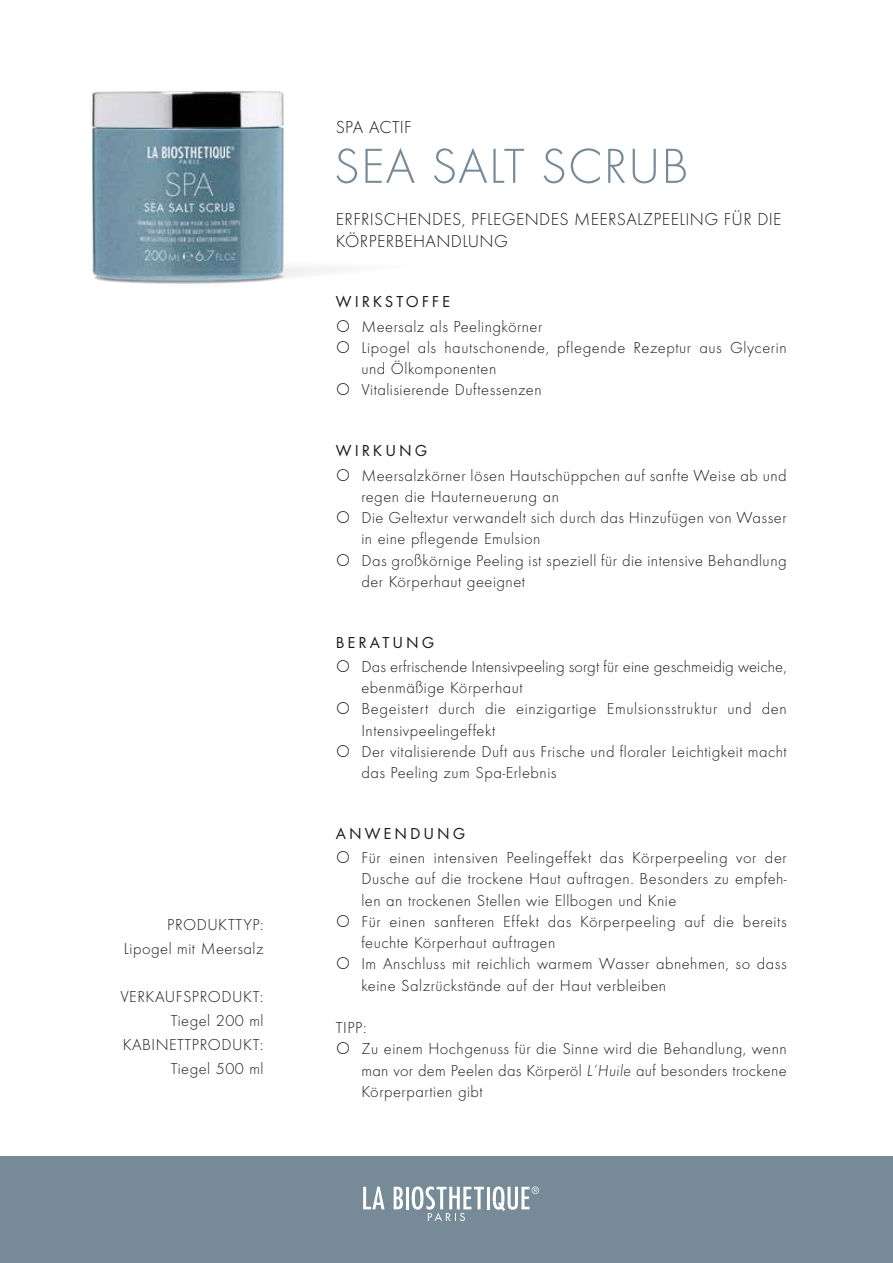
<style>
.page{position:relative;width:893px;height:1263px;background:#fff}
.page>*{position:absolute;margin:0;border:0;box-sizing:border-box;transform-origin:0 0}
.t1{font:300 51px "Futura TOT";letter-spacing:.02em;color:#778a97}
.t2{font:300 18px/21.3px "Futura TOT";letter-spacing:.02em;color:#1a1a18}
.t3{font:300 16.5px/21.3px "Futura TOT";letter-spacing:.03em;color:#1a1a18}
.t4{font:16.5px "Futura TOT Boo";letter-spacing:.18em;color:#1a1a18}
.s1{font-style:italic}
</style>
<div class="page">
<img style="left:91px;top:91px;width:248px;height:193px">
<div style="left:0;top:1157px;width:893px;height:106px;background:#778a97"></div>
<svg style="left:363px;top:1187px;width:22px;height:22px"></svg>
<svg style="left:394px;top:1187px;width:9px;height:22px"></svg>
<hr style="left:406px;top:1187px;width:3px;height:22px;background:#fff">
<hr style="left:487px;top:1187px;width:3px;height:22px;background:#fff">
<svg style="left:412px;top:1186px;width:72px;height:35px"></svg>
<svg style="left:493px;top:1186px;width:46px;height:25px"></svg>
<p class="t3" style="left:124px;top:912px;width:141px;line-height:24px;text-align:right">PRODUKTTYP:<br>Lipogel mit Meersalz</p>
<p class="t3" style="left:120px;top:984px;width:145px;line-height:24px;text-align:right">VERKAUFSPRODUKT:<br>Tiegel 200 ml<br>KABINETTPRODUKT:<br>Tiegel 500 ml</p>
<p class="t2" style="left:336px;top:116px;width:77px">SPA ACTIF</p>
<h1 class="t1" style="left:334px;top:137px;width:356px">SEA SALT SCRUB</h1>
<p class="t2" style="left:336px;top:209px;width:447px">ERFRISCHENDES, PFLEGENDES MEERSALZPEELING FÜR DIE<br>KÖRPERBEHANDLUNG</p>
<p class="t4" style="left:336px;top:292px;width:116px">WIRKSTOFFE</p>
<p class="t3" style="left:361px;top:316px;width:427px">Meersalz als Peelingkörner<br>Lipogel als hautschonende, pflegende Rezeptur aus Glycerin und Ölkomponenten<br>Vitalisierende Duftessenzen</p>
<p class="t4" style="left:336px;top:441px;width:93px">WIRKUNG</p>
<p class="t3" style="left:361px;top:464px;width:427px">Meersalzkörner lösen Hautschüppchen auf sanfte Weise ab und regen die Hauterneuerung an<br>Die Geltextur verwandelt sich durch das Hinzufügen von Wasser in eine pflegende Emulsion<br>Das großkörnige Peeling ist speziell für die intensive Behandlung der Körperhaut geeignet</p>
<p class="t4" style="left:336px;top:632px;width:100px">BERATUNG</p>
<p class="t3" style="left:361px;top:656px;width:427px">Das erfrischende Intensivpeeling sorgt für eine geschmeidig weiche, ebenmäßige Körperhaut<br>Begeistert durch die einzigartige Emulsionsstruktur und den Intensivpeelingeffekt<br>Der vitalisierende Duft aus Frische und floraler Leichtigkeit macht das Peeling zum Spa-Erlebnis</p>
<p class="t4" style="left:336px;top:823px;width:131px">ANWENDUNG</p>
<p class="t3" style="left:361px;top:847px;width:427px">Für einen intensiven Peelingeffekt das Körperpeeling vor der Dusche auf die trockene Haut auftragen. Besonders zu empfeh&shy;len an trockenen Stellen wie Ellbogen und Knie<br>Für einen sanfteren Effekt das Körperpeeling auf die bereits feuchte Körperhaut auftragen<br>Im Anschluss mit reichlich warmem Wasser abnehmen, so dass keine Salzrückstände auf der Haut verbleiben</p>
<p class="t3" style="left:361px;top:1017px;width:427px;text-indent:-26px">TIPP:<br>Zu einem Hochgenuss für die Sinne wird die Behandlung, wenn man vor dem Peelen das Körperöl <span class="s1">L‘Huile</span> auf besonders trockene Körperpartien gibt</p>
</div>
